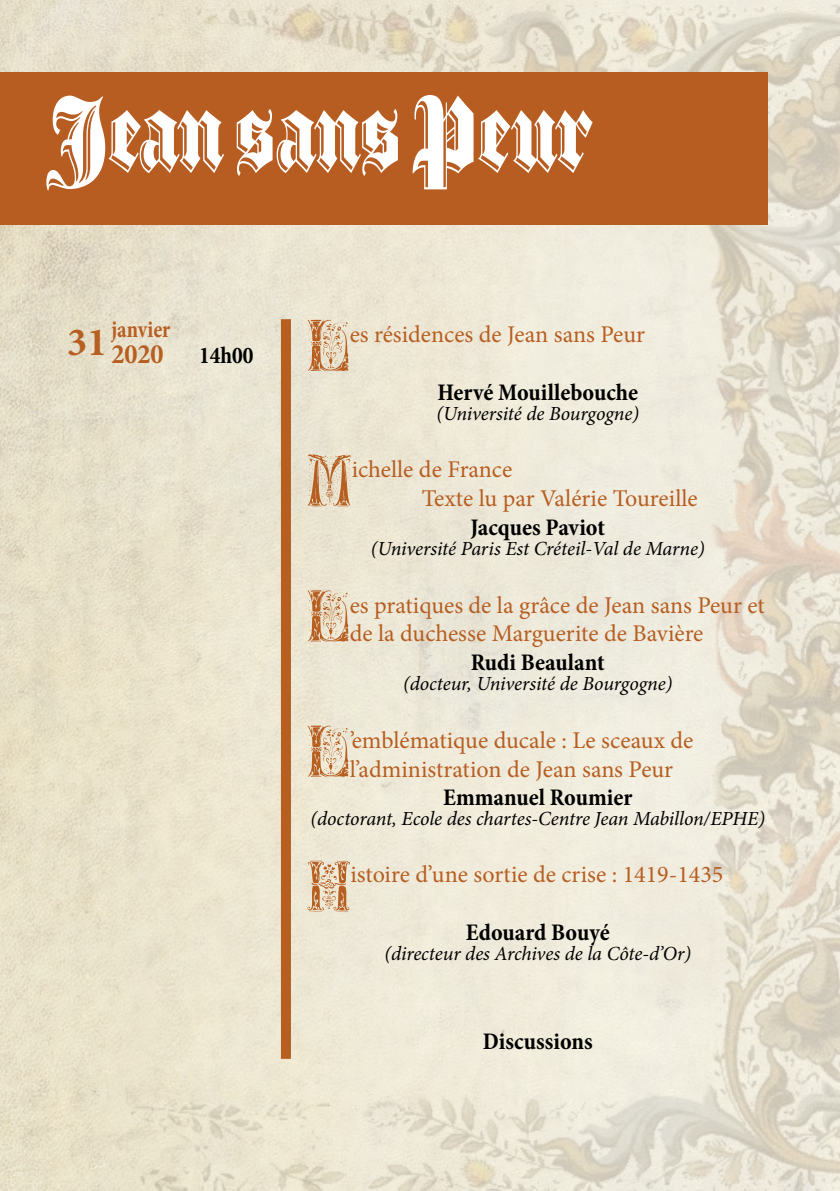
<style>
.page{position:relative;width:840px;height:1191px;background:#fff}
.page>*{position:absolute;margin:0;border:0;box-sizing:border-box;transform-origin:0 0}
.t1{font:110.2px "Avebury Inline";color:#fff;scale:.6 1}
.t2{font:53.8px "Silvus";color:#b75e21}
.t3{font:700 40px "Minion Pro";color:#b75e21}
.t4{font:700 condensed 28px "Minion Pro";color:#b75e21}
.t5{font:24px/28.8px "Minion Pro";color:#b75e21}
.t6{font:700 condensed 24px "Minion Pro";color:#000}
.t7{font:700 condensed 24px "Minion Pro";color:#b75e21;scale:.9 1}
.t8{font:700 condensed 24px "Minion Pro";color:#000;scale:.95 1}
.t9{font:italic 20px "Minion Pro";letter-spacing:-.01em;color:#000}
</style>
<div class="page">
<img style="left:0;top:0;width:839px;height:1191px">
<img style="left:132px;top:1px;width:707px;height:1190px">
<div style="left:281px;top:319px;width:10px;height:739px;background:#b75e21"></div>
<div style="left:0;top:72px;width:767px;height:153px;background:#b75d21"></div>
<h1 class="t1" style="left:48px;top:75px;width:910px">Jean sans Peur</h1>
<p class="t3" style="left:67px;top:314px;width:41px">31</p>
<p class="t7" style="left:111px;top:312px;width:67px">janvier</p>
<p class="t4" style="left:111px;top:334px;width:54px">2020</p>
<p class="t8" style="left:199px;top:338px;width:59px">14h00</p>
<p class="t2" style="left:306px;top:321px;width:45px">L</p>
<p class="t5" style="left:349px;top:320px;width:297px">es résidences de Jean sans Peur</p>
<p class="t6" style="left:437px;top:375px;width:202px">Hervé Mouillebouche</p>
<p class="t9" style="left:436px;top:400px;width:204px">(Université de Bourgogne)</p>
<p class="t2" style="left:306px;top:456px;width:47px">M</p>
<p class="t5" style="left:351px;top:455px;width:162px">ichelle de France</p>
<p class="t5" style="left:421px;top:484px;width:277px">Texte lu par Valérie Toureille</p>
<p class="t6" style="left:470px;top:511px;width:136px">Jacques Paviot</p>
<p class="t9" style="left:370px;top:535px;width:335px">(Université Paris Est Créteil-Val de Marne)</p>
<p class="t2" style="left:306px;top:591px;width:45px">L</p>
<p class="t5" style="left:349px;top:590px;width:416px">es pratiques de la grâce de Jean sans Peur et de la duchesse Marguerite de Bavière</p>
<p class="t6" style="left:470px;top:646px;width:135px">Rudi Beaulant</p>
<p class="t9" style="left:403px;top:670px;width:271px">(docteur, Université de Bourgogne)</p>
<p class="t2" style="left:306px;top:726px;width:45px">L</p>
<p class="t5" style="left:349px;top:726px;width:345px">’emblématique ducale : Le sceaux de l’administration de Jean sans Peur</p>
<p class="t6" style="left:443px;top:781px;width:191px">Emmanuel Roumier</p>
<p class="t9" style="left:310px;top:805px;width:456px">(doctorant, Ecole des chartes-Centre Jean Mabillon/EPHE)</p>
<p class="t2" style="left:306px;top:861px;width:45px">H</p>
<p class="t5" style="left:350px;top:860px;width:374px">istoire d’une sortie de crise : 1419-1435</p>
<p class="t6" style="left:465px;top:915px;width:145px">Edouard Bouyé</p>
<p class="t9" style="left:384px;top:940px;width:308px">(directeur des Archives de la Côte-d’Or)</p>
<p class="t6" style="left:482px;top:1024px;width:111px">Discussions</p>
</div>
